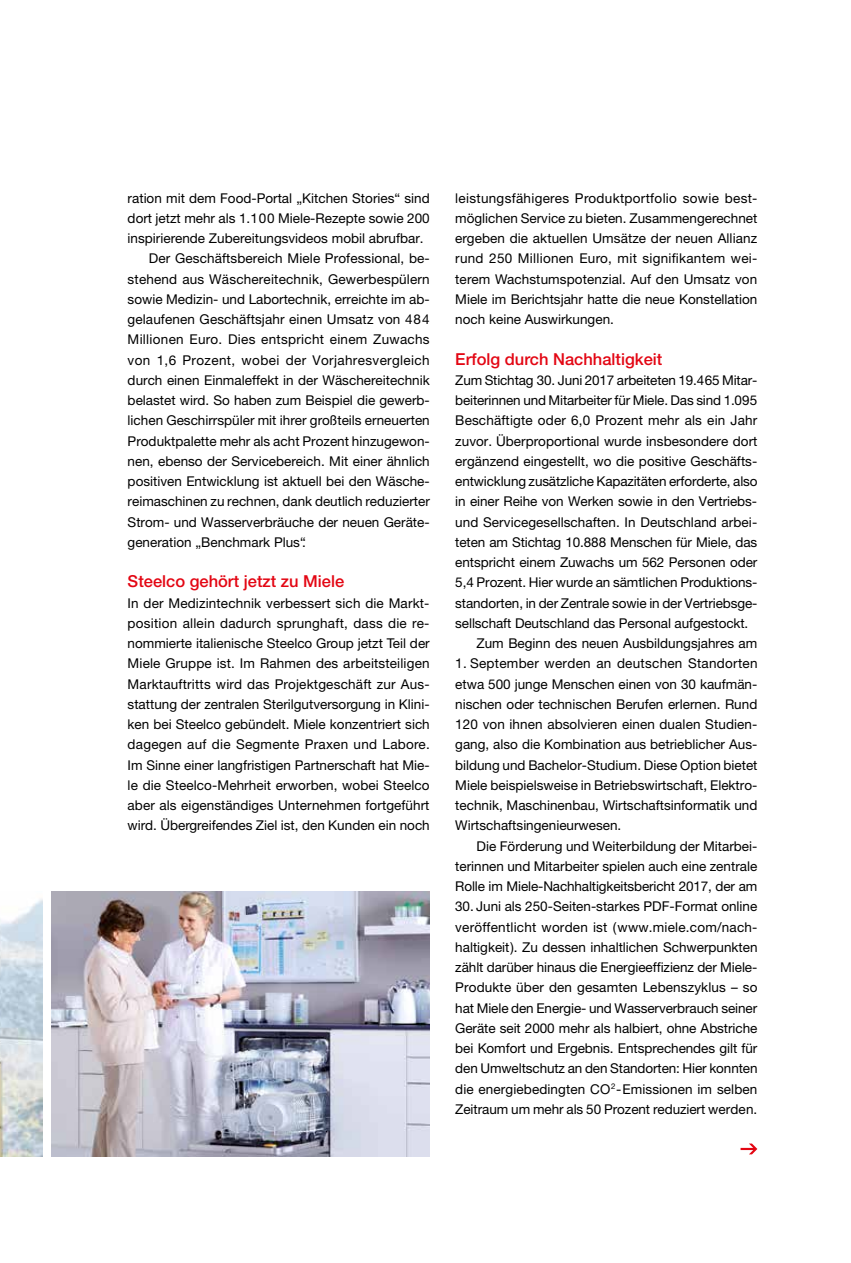
<style>
.page{position:relative;width:851px;height:1263px;background:#fff}
.page>*{position:absolute;margin:0;border:0;box-sizing:border-box;transform-origin:0 0}
.t1{font:500 16.5px "Helvetica Neue LT";color:#e30613}
.t2{font:13.5px/20.2px "Helvetica Neue LT";color:#000;text-align:justify}
.t3{font:13.5px "Helvetica Neue LT";letter-spacing:.02em;color:#000}
.t4{font:13.5px "Helvetica Neue LT";letter-spacing:.025em;color:#000}
</style>
<div class="page">
<svg style="left:740px;top:1143px;width:17px;height:11px"></svg>
<img style="left:51px;top:891px;width:378px;height:265px">
<img style="left:0;top:899px;width:43px;height:257px">
<p class="t2" style="left:128px;top:187px;width:303px">ration mit dem Food-Portal „Kitchen Stories“ sind</p>
<p class="t2" style="left:128px;top:208px;width:303px">dort jetzt mehr als 1.100 Miele-Rezepte sowie 200</p>
<p class="t2" style="left:128px;top:228px;width:297px">inspirierende Zubereitungsvideos mobil abrufbar.</p>
<p class="t2" style="left:149px;top:248px;width:282px">Der Geschäftsbereich Miele Professional, be-</p>
<p class="t2" style="left:128px;top:268px;width:303px">stehend aus Wäschereitechnik, Gewerbespülern</p>
<p class="t2" style="left:128px;top:289px;width:303px">sowie Medizin- und Labortechnik, erreichte im ab-</p>
<p class="t2" style="left:128px;top:309px;width:303px">gelaufenen Geschäftsjahr einen Umsatz von 484</p>
<p class="t3" style="left:128px;top:331px;width:303px">Millionen Euro. Dies entspricht einem Zuwachs</p>
<p class="t4" style="left:128px;top:352px;width:303px">von 1,6 Prozent, wobei der Vorjahresvergleich</p>
<p class="t2" style="left:128px;top:370px;width:303px">durch einen Einmaleffekt in der Wäschereitechnik</p>
<p class="t2" style="left:128px;top:390px;width:303px">belastet wird. So haben zum Beispiel die gewerb-</p>
<p class="t2" style="left:128px;top:410px;width:303px">lichen Geschirrspüler mit ihrer großteils erneuerten</p>
<p class="t2" style="left:128px;top:430px;width:303px">Produktpalette mehr als acht Prozent hinzugewon-</p>
<p class="t2" style="left:128px;top:451px;width:303px">nen, ebenso der Servicebereich. Mit einer ähnlich</p>
<p class="t2" style="left:128px;top:471px;width:303px">positiven Entwicklung ist aktuell bei den Wäsche-</p>
<p class="t2" style="left:128px;top:491px;width:303px">reimaschinen zu rechnen, dank deutlich reduzierter</p>
<p class="t2" style="left:128px;top:511px;width:303px">Strom- und Wasserverbräuche der neuen Geräte-</p>
<p class="t2" style="left:128px;top:532px;width:180px">generation „Benchmark Plus“.</p>
<p class="t1" style="left:128px;top:572px;width:218px">Steelco gehört jetzt zu Miele</p>
<p class="t2" style="left:128px;top:592px;width:303px">In der Medizintechnik verbessert sich die Markt&shy;position allein dadurch sprunghaft, dass die re&shy;nommierte italienische Steelco Group jetzt Teil der Miele Gruppe ist. Im Rahmen des arbeitsteiligen Marktauftritts wird das Projektgeschäft zur Aus&shy;stattung der zentralen Sterilgutversorgung in Klini&shy;ken bei Steelco gebündelt. Miele konzentriert sich dagegen auf die Segmente Praxen und Labore.<br>Im Sinne einer langfristigen Partnerschaft hat Mie&shy;le die Steelco-Mehrheit erworben, wobei Steelco aber als eigenständiges Unternehmen fortgeführt wird. Übergreifendes Ziel ist, den Kunden ein noch</p>
<p class="t2" style="left:455px;top:187px;width:304px">leistungsfähigeres Produktportfolio sowie best&shy;möglichen Service zu bieten. Zusammengerechnet ergeben die aktuellen Umsätze der neuen Allianz rund 250 Millionen Euro, mit signifikantem wei&shy;terem Wachstumspotenzial. Auf den Umsatz von Miele im Berichtsjahr hatte die neue Konstellation noch keine Auswirkungen.</p>
<p class="t1" style="left:455px;top:349px;width:208px">Erfolg durch Nachhaltigkeit</p>
<p class="t2" style="left:455px;top:370px;width:303px">Zum Stichtag 30. Juni 2017 arbeiteten 19.465 Mitar-</p>
<p class="t2" style="left:455px;top:390px;width:303px">beiterinnen und Mitarbeiter für Miele. Das sind 1.095</p>
<p class="t2" style="left:455px;top:410px;width:303px">Beschäftigte oder 6,0 Prozent mehr als ein Jahr</p>
<p class="t2" style="left:455px;top:430px;width:304px">zuvor. Überproportional wurde insbesondere dort</p>
<p class="t2" style="left:455px;top:451px;width:303px">ergänzend eingestellt, wo die positive Geschäfts-</p>
<p class="t2" style="left:455px;top:471px;width:304px">entwicklung zusätzliche Kapazitäten erforderte, also</p>
<p class="t2" style="left:455px;top:491px;width:303px">in einer Reihe von Werken sowie in den Vertriebs-</p>
<p class="t2" style="left:455px;top:511px;width:303px">und Servicegesellschaften. In Deutschland arbei-</p>
<p class="t2" style="left:455px;top:532px;width:303px">teten am Stichtag 10.888 Menschen für Miele, das</p>
<p class="t2" style="left:455px;top:552px;width:303px">entspricht einem Zuwachs um 562 Personen oder</p>
<p class="t2" style="left:455px;top:572px;width:303px">5,4 Prozent. Hier wurde an sämtlichen Produktions-</p>
<p class="t2" style="left:455px;top:592px;width:303px">standorten, in der Zentrale sowie in der Vertriebsge-</p>
<p class="t2" style="left:455px;top:613px;width:294px">sellschaft Deutschland das Personal aufgestockt.</p>
<p class="t2" style="left:476px;top:633px;width:282px">Zum Beginn des neuen Ausbildungsjahres am</p>
<p class="t2" style="left:455px;top:653px;width:304px">1. September werden an deutschen Standorten etwa 500 junge Menschen einen von 30 kaufmän&shy;nischen oder technischen Berufen erlernen. Rund 120 von ihnen absolvieren einen dualen Studien&shy;gang, also die Kombination aus betrieblicher Aus&shy;bildung und Bachelor-Studium. Diese Option bietet Miele beispielsweise in Betriebswirtschaft, Elektro&shy;technik, Maschinenbau, Wirtschaftsinformatik und Wirtschaftsingenieurwesen.</p>
<p class="t2" style="left:455px;top:835px;width:303px;text-indent:21px">Die Förderung und Weiterbildung der Mitarbei&shy;terinnen und Mitarbeiter spielen auch eine zentrale Rolle im Miele-Nachhaltigkeitsbericht 2017, der am</p>
<p class="t2" style="left:455px;top:896px;width:304px">30. Juni als 250-Seiten-starkes PDF-Format online veröffentlicht worden ist (www.miele.com/nach&shy;haltigkeit). Zu dessen inhaltlichen Schwerpunkten zählt darüber hinaus die Energieeffizienz der Miele-Produkte über den gesamten Lebenszyklus – so hat Miele den Energie- und Wasserverbrauch seiner Geräte seit 2000 mehr als halbiert, ohne Abstriche bei Komfort und Ergebnis. Entsprechendes gilt für den Umweltschutz an den Standorten: Hier konnten die energiebedingten CO<sup>2</sup>-Emissionen im selben Zeitraum um mehr als 50 Prozent reduziert werden.</p>
</div>
